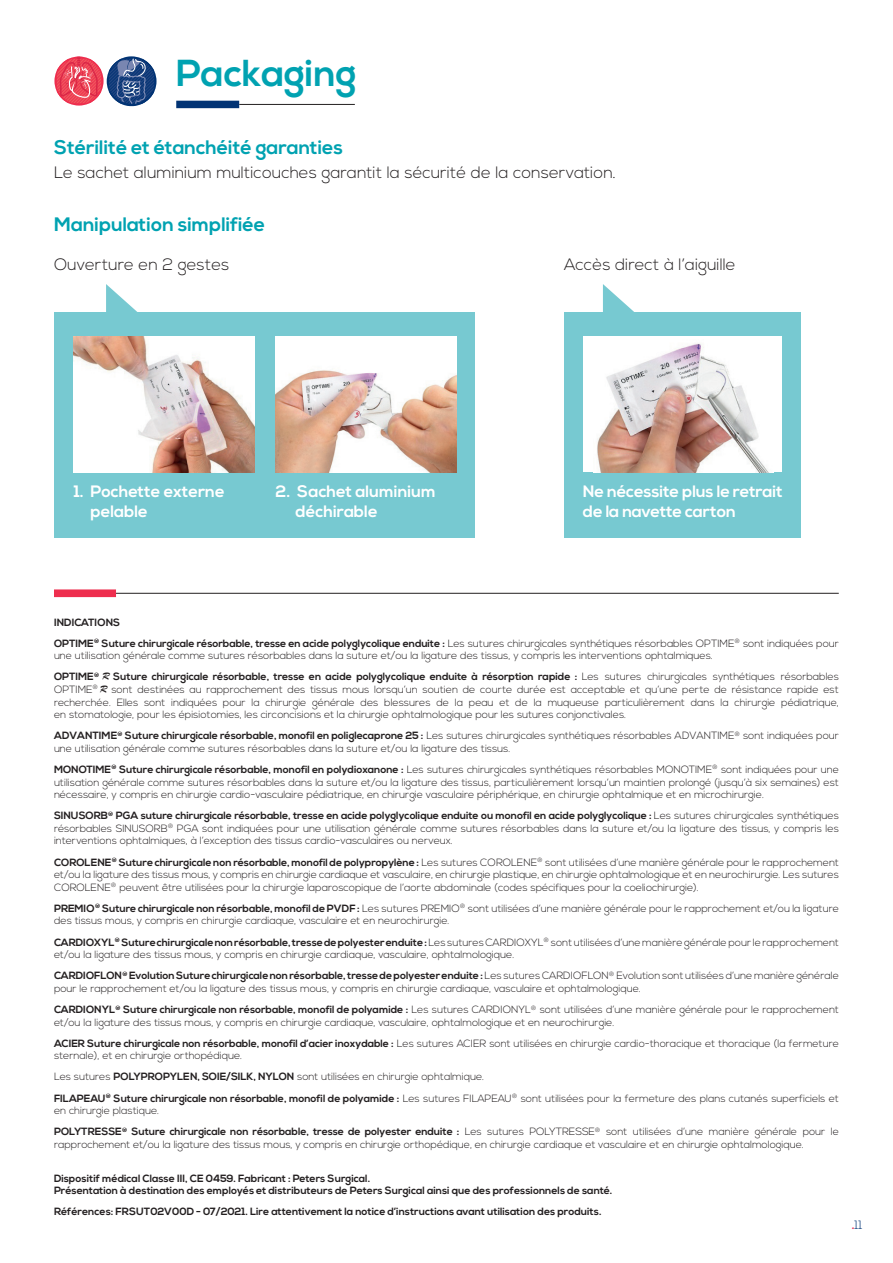
<style>
.page{position:relative;width:893px;height:1263px;background:#fff}
.page>*{position:absolute;margin:0;border:0;box-sizing:border-box;transform-origin:0 0}
.t1{font:91.5px "Arial";color:#77c9d1;scale:.56 1}
.t2{font:700 37.5px "Nexa";color:#00a2b1}
.t3{font:700 19.5px "Nexa";color:#00a2b1}
.t4{font:300 16.5px "Nexa";color:#231f20}
.t5{font:700 16.5px/20.4px "Nexa";color:#fff}
.t6{font:300 12px "Nexa";color:#013374}
.t7{font:300 10.5px/12.6px "Nexa";letter-spacing:-.005em;color:#231f20}
.t8{font:700 10.5px/12.6px "Nexa";color:#231f20}
.s1{font-weight:700}
.s2{font-family:"Brush Script";font-weight:400}
.s3{font-weight:700;color:#ee2e4e}
</style>
<div class="page">
<div style="left:54px;top:589px;width:62px;height:8px;background:#ee2e4e"></div>
<hr style="left:116px;top:593px;width:723px;height:1px;background:#231f20">
<div style="left:54px;top:312px;width:420px;height:226px;background:#77c9d1"></div>
<div style="left:564px;top:312px;width:236px;height:226px;background:#77c9d1"></div>
<img style="left:74px;top:336px;width:180px;height:136px">
<div style="left:276px;top:336px;width:181px;height:136px;background:#fff"></div>
<img style="left:276px;top:370px;width:181px;height:102px">
<svg style="left:54px;top:56px;width:103px;height:50px"></svg>
<hr style="left:239px;top:104px;width:116px;height:1px;background:#231f20">
<div style="left:176px;top:101px;width:63px;height:7px;background:#013374"></div>
<div style="left:583px;top:336px;width:198px;height:136px;background:#fff"></div>
<img style="left:597px;top:343px;width:171px;height:129px">
<p class="t2" style="left:176px;top:52px;width:182px">Packaging</p>
<p class="t3" style="left:54px;top:136px;width:291px">Stérilité et étanchéité garanties</p>
<p class="t4" style="left:54px;top:163px;width:563px">Le sachet aluminium multicouches garantit la sécurité de la conservation.</p>
<p class="t3" style="left:54px;top:213px;width:213px">Manipulation simplifiée</p>
<p class="t4" style="left:54px;top:255px;width:177px">Ouverture en 2 gestes</p>
<p class="t4" style="left:564px;top:255px;width:173px">Accès direct à l’aiguille</p>
<p class="t1" style="left:99px;top:255px;width:92px">►</p>
<p class="t1" style="left:596px;top:255px;width:92px">►</p>
<p class="t5" style="left:91px;top:481px;width:136px;text-indent:-17px">1. Pochette externe pelable</p>
<p class="t5" style="left:296px;top:481px;width:142px;text-indent:-20px">2. Sachet aluminium déchirable</p>
<p class="t5" style="left:583px;top:481px;width:201px">Ne nécessite plus le retrait de la navette carton</p>
<p class="t8" style="left:54px;top:616px;width:68px">INDICATIONS</p>
<p class="t7" style="left:54px;top:637px;width:786px"><span class="s1">OPTIME</span><sup>®</sup> <span class="s1">Suture chirurgicale résorbable, tresse en acide polyglycolique enduite :</span> Les sutures chirurgicales synthétiques résorbables OPTIME<sup>®</sup> sont indiquées pour une utilisation générale comme sutures résorbables dans la suture et/ou la ligature des tissus, y compris les interventions ophtalmiques.</p>
<p class="t7" style="left:54px;top:671px;width:786px;text-align:justify"><span class="s1">OPTIME</span><sup>®</sup> <span class="s2">R</span> <span class="s1">Suture chirurgicale résorbable, tresse en acide polyglycolique enduite à résorption rapide :</span> Les sutures chirurgicales synthétiques résorbables OPTIME<sup>®</sup> <span class="s2">R</span> sont destinées au rapprochement des tissus mous lorsqu’un soutien de courte durée est acceptable et qu’une perte de résistance rapide est recherchée. Elles sont indiquées pour la chirurgie générale des blessures de la peau et de la muqueuse particulièrement dans la chirurgie pédiatrique, en stomatologie, pour les épisiotomies, les circoncisions et la chirurgie ophtalmologique pour les sutures conjonctivales.</p>
<p class="t7" style="left:54px;top:730px;width:786px"><span class="s1">ADVANTIME</span><sup>®</sup> <span class="s1">Suture chirurgicale résorbable, monofil en poliglecaprone 25 :</span> Les sutures chirurgicales synthétiques résorbables ADVANTIME<sup>®</sup> sont indiquées pour une utilisation générale comme sutures résorbables dans la suture et/ou la ligature des tissus.</p>
<p class="t7" style="left:54px;top:763px;width:786px;text-align:justify"><span class="s1">MONOTIME</span><sup>®</sup> <span class="s1">Suture chirurgicale résorbable, monofil en polydioxanone :</span> Les sutures chirurgicales synthétiques résorbables MONOTIME<sup>®</sup> sont indiquées pour une utilisation générale comme sutures résorbables dans la suture et/ou la ligature des tissus, particulièrement lorsqu’un maintien prolongé (jusqu’à six semaines) est nécessaire, y compris en chirurgie cardio-vasculaire pédiatrique, en chirurgie vasculaire périphérique, en chirurgie ophtalmique et en microchirurgie.</p>
<p class="t7" style="left:54px;top:810px;width:786px;text-align:justify"><span class="s1">SINUSORB</span><sup>®</sup> <span class="s1">PGA suture chirurgicale résorbable, tresse en acide polyglycolique enduite ou monofil en acide polyglycolique :</span> Les sutures chirurgicales synthétiques résorbables SINUSORB<sup>®</sup> PGA sont indiquées pour une utilisation générale comme sutures résorbables dans la suture et/ou la ligature des tissus, y compris les interventions ophtalmiques, à l’exception des tissus cardio-vasculaires ou nerveux.</p>
<p class="t7" style="left:54px;top:856px;width:786px;text-align:justify"><span class="s1">COROLENE</span><sup>®</sup> <span class="s1">Suture chirurgicale non résorbable, monofil de polypropylène :</span> Les sutures COROLENE<sup>®</sup> sont utilisées d’une manière générale pour le rapprochement et/ou la ligature des tissus mous, y compris en chirurgie cardiaque et vasculaire, en chirurgie plastique, en chirurgie ophtalmologique et en neurochirurgie. Les sutures COROLENE<sup>®</sup> peuvent être utilisées pour la chirurgie laparoscopique de l’aorte abdominale (codes spécifiques pour la coeliochirurgie).</p>
<p class="t7" style="left:54px;top:902px;width:786px"><span class="s1">PREMIO</span><sup>®</sup> <span class="s1">Suture chirurgicale non résorbable, monofil de PVDF :</span> Les sutures PREMIO<sup>®</sup> sont utilisées d’une manière générale pour le rapprochement et/ou la ligature des tissus mous, y compris en chirurgie cardiaque, vasculaire et en neurochirurgie.</p>
<p class="t7" style="left:54px;top:936px;width:786px"><span class="s1">CARDIOXYL</span><sup>®</sup> <span class="s1">Suture chirurgicale non résorbable, tresse de polyester enduite :</span> Les sutures CARDIOXYL<sup>®</sup> sont utilisées d’une manière générale pour le rapprochement et/ou la ligature des tissus mous, y compris en chirurgie cardiaque, vasculaire, ophtalmologique.</p>
<p class="t7" style="left:54px;top:970px;width:786px"><span class="s1">CARDIOFLON</span><sup>®</sup> <span class="s1">Evolution Suture chirurgicale non résorbable, tresse de polyester enduite :</span> Les sutures CARDIOFLON<sup>®</sup> Evolution sont utilisées d’une manière générale pour le rapprochement et/ou la ligature des tissus mous, y compris en chirurgie cardiaque, vasculaire et ophtalmologique.</p>
<p class="t7" style="left:54px;top:1003px;width:786px"><span class="s1">CARDIONYL</span><sup>®</sup> <span class="s1">Suture chirurgicale non résorbable, monofil de polyamide :</span> Les sutures CARDIONYL<sup>®</sup> sont utilisées d’une manière générale pour le rapprochement et/ou la ligature des tissus mous, y compris en chirurgie cardiaque, vasculaire, ophtalmologique et en neurochirurgie.</p>
<p class="t7" style="left:54px;top:1037px;width:786px"><span class="s1">ACIER Suture chirurgicale non résorbable, monofil d’acier inoxydable :</span> Les sutures ACIER sont utilisées en chirurgie cardio-thoracique et thoracique (la fermeture sternale), et en chirurgie orthopédique.</p>
<p class="t7" style="left:54px;top:1071px;width:432px">Les sutures <span class="s1">POLYPROPYLEN, SOIE/SILK, NYLON</span> sont utilisées en chirurgie ophtalmique.</p>
<p class="t7" style="left:54px;top:1092px;width:786px"><span class="s1">FILAPEAU</span><sup>®</sup> <span class="s1">Suture chirurgicale non résorbable, monofil de polyamide :</span> Les sutures FILAPEAU<sup>®</sup> sont utilisées pour la fermeture des plans cutanés superficiels et en chirurgie plastique.</p>
<p class="t7" style="left:54px;top:1126px;width:786px"><span class="s1">POLYTRESSE</span><sup>®</sup> <span class="s1">Suture chirurgicale non résorbable, tresse de polyester enduite :</span> Les sutures POLYTRESSE<sup>®</sup> sont utilisées d’une manière générale pour le rapprochement et/ou la ligature des tissus mous, y compris en chirurgie orthopédique, en chirurgie cardiaque et vasculaire et en chirurgie ophtalmologique.</p>
<p class="t8" style="left:54px;top:1172px;width:560px">Dispositif médical Classe III, CE 0459. Fabricant : Peters Surgical.<br>Présentation à destination des employés et distributeurs de Peters Surgical ainsi que des professionnels de santé.</p>
<p class="t8" style="left:54px;top:1206px;width:549px">Références: FRSUT02V00D - 07/2021. Lire attentivement la notice d’instructions avant utilisation des produits.</p>
<p class="t6" style="left:852px;top:1218px;width:12px"><span class="s3">.</span>11</p>
</div>
